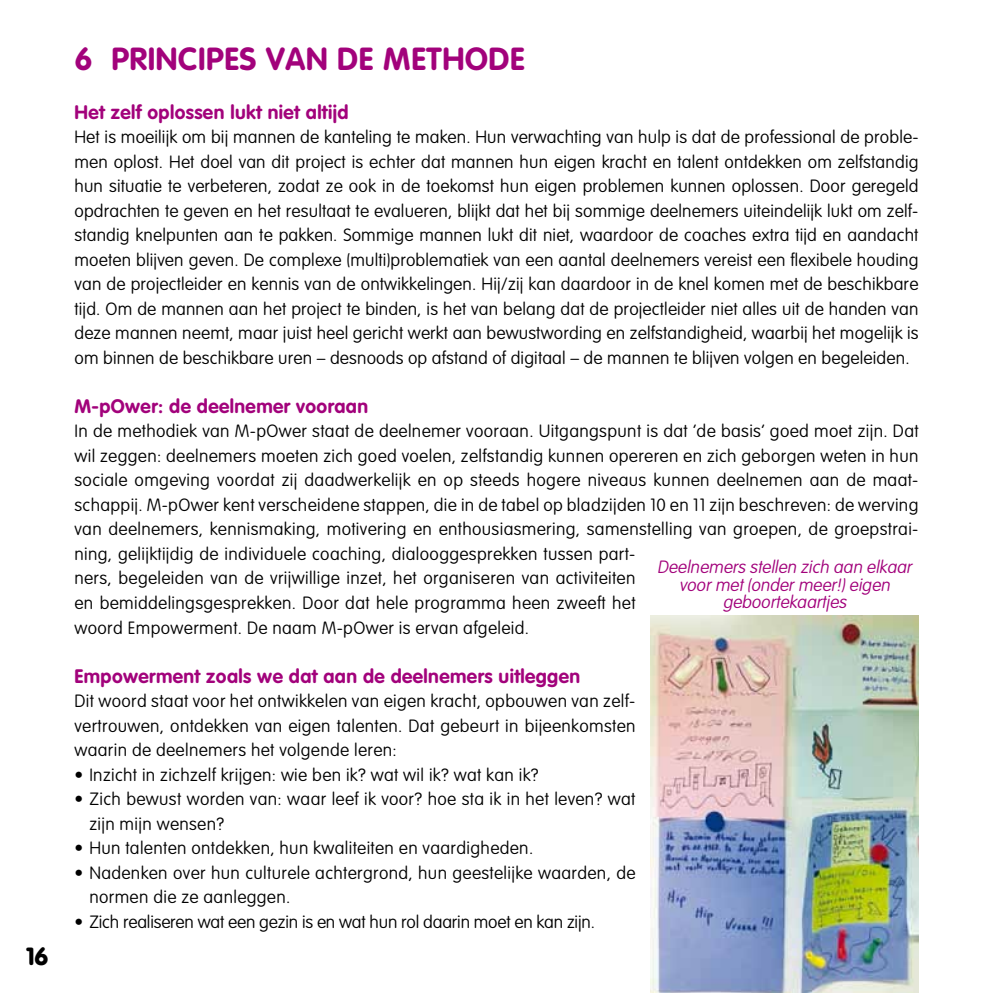
<style>
.page{position:relative;width:993px;height:993px;background:#fff}
.page>*{position:absolute;margin:0;border:0;box-sizing:border-box;transform-origin:0 0}
.t1{font:700 31.5px "VAG Rounded";letter-spacing:.02em;color:#a2027b}
.t2{font:900 24.5px "VAG Rounded";color:#000}
.t3{font:700 19.25px "VAG Rounded";letter-spacing:.02em;color:#a2027b}
.t4{font:100 17.5px/24.5px "VAG Rounded";letter-spacing:.02em;color:#000}
.t5{font:italic 100 17.5px/17.5px "VAG Rounded";color:#a2027b;text-align:center}
.t6{font:100 17.5px "VAG Rounded";letter-spacing:-.01em;color:#000}
</style>
<div class="page">
<img style="left:650px;top:615px;width:268px;height:377px">
<h2 class="t2" style="left:27px;top:941px;width:23px">16</h2>
<h1 class="t1" style="left:74px;top:40px;width:139px">6 Principes</h1>
<h1 class="t1" style="left:266px;top:40px;width:138px">van demet</h1>
<h1 class="t1" style="left:442px;top:40px;width:82px">hode</h1>
<p class="t3" style="left:74px;top:100px;width:275px">Het zelf oplossen lukt niet altijd</p>
<p class="t4" style="left:74px;top:125px;width:845px;text-align:justify">Het is moeilijk om bij mannen de kanteling te maken. Hun verwachting van hulp is dat de professional de proble&shy;men oplost. Het doel van dit project is echter dat mannen hun eigen kracht en talent ontdekken om zelfstandig hun situatie te verbeteren, zodat ze ook in de toekomst hun eigen problemen kunnen oplossen. Door geregeld opdrachten te geven en het resultaat te evalueren, blijkt dat het bij sommige deelnemers uiteindelijk lukt om zelf&shy;standig knelpunten aan te pakken. Sommige mannen lukt dit niet, waardoor de coaches extra tijd en aandacht moeten blijven geven. De complexe (multi)problematiek van een aantal deelnemers vereist een flexibele houding van de projectleider en kennis van de ontwikkelingen. Hij/zij kan daardoor in de knel komen met de beschikbare tijd. Om de mannen aan het project te binden, is het van belang dat de projectleider niet alles uit de handen van deze mannen neemt, maar juist heel gericht werkt aan bewustwording en zelfstandigheid, waarbij het mogelijk is om binnen de beschikbare uren – desnoods op afstand of digitaal – de mannen te blijven volgen en begeleiden.</p>
<p class="t3" style="left:74px;top:394px;width:295px">M-pOwer: de deelnemer vooraan</p>
<p class="t4" style="left:74px;top:419px;width:845px">In de methodiek van M-pOwer staat de deelnemer vooraan. Uitgangspunt is dat ‘de basis’ goed moet zijn. Dat wil zeggen: deelnemers moeten zich goed voelen, zelfstandig kunnen opereren en zich geborgen weten in hun sociale omgeving voordat zij daadwerkelijk en op steeds hogere niveaus kunnen deelnemen aan de maat&shy;schappij. M-pOwer kent verscheidene stappen, die in de tabel op bladzijden 10 en 11 zijn beschreven: de werving van deelnemers, kennismaking, motivering en enthousiasmering, samenstelling van groepen, de groepstrai&shy;ning, gelijktijdig de individuele coaching, dialooggesprekken tussen part-<br>ners, begeleiden van de vrijwillige inzet, het organiseren van activiteiten<br>en bemiddelingsgesprekken. Door dat hele programma heen zweeft het<br>woord Empowerment. De naam M-pOwer is ervan afgeleid.</p>
<p class="t3" style="left:74px;top:664px;width:507px">Empowerment zoals we dat aan de deelnemers uitleggen</p>
<p class="t4" style="left:74px;top:688px;width:562px;text-align:justify">Dit woord staat voor het ontwikkelen van eigen kracht, opbouwen van zelf&shy;vertrouwen, ontdekken van eigen talenten. Dat gebeurt in bijeenkomsten waarin de deelnemers het volgende leren:</p>
<p class="t4" style="left:74px;top:762px;width:465px">• Inzicht in zichzelf krijgen: wie ben ik? wat wil ik? wat kan ik?</p>
<p class="t4" style="left:89px;top:786px;width:547px;text-indent:-15px">• Zich bewust worden van: waar leef ik voor? hoe sta ik in het leven? wat zijn mijn wensen?</p>
<p class="t4" style="left:74px;top:835px;width:460px">• Hun talenten ontdekken, hun kwaliteiten en vaardigheden.</p>
<p class="t4" style="left:89px;top:860px;width:547px;text-indent:-15px">• Nadenken over hun culturele achtergrond, hun geestelijke waarden, de normen die ze aanleggen.</p>
<p class="t6" style="left:74px;top:911px;width:521px">• Zich realiseren wat een gezin is en wat hun rol daarin moet en kan zijn.</p>
<p class="t5" style="left:657px;top:558px;width:259px">Deelnemers stellen zich aan elkaar voormet(ondermeer!)eigen geboortekaartjes</p>
</div>
